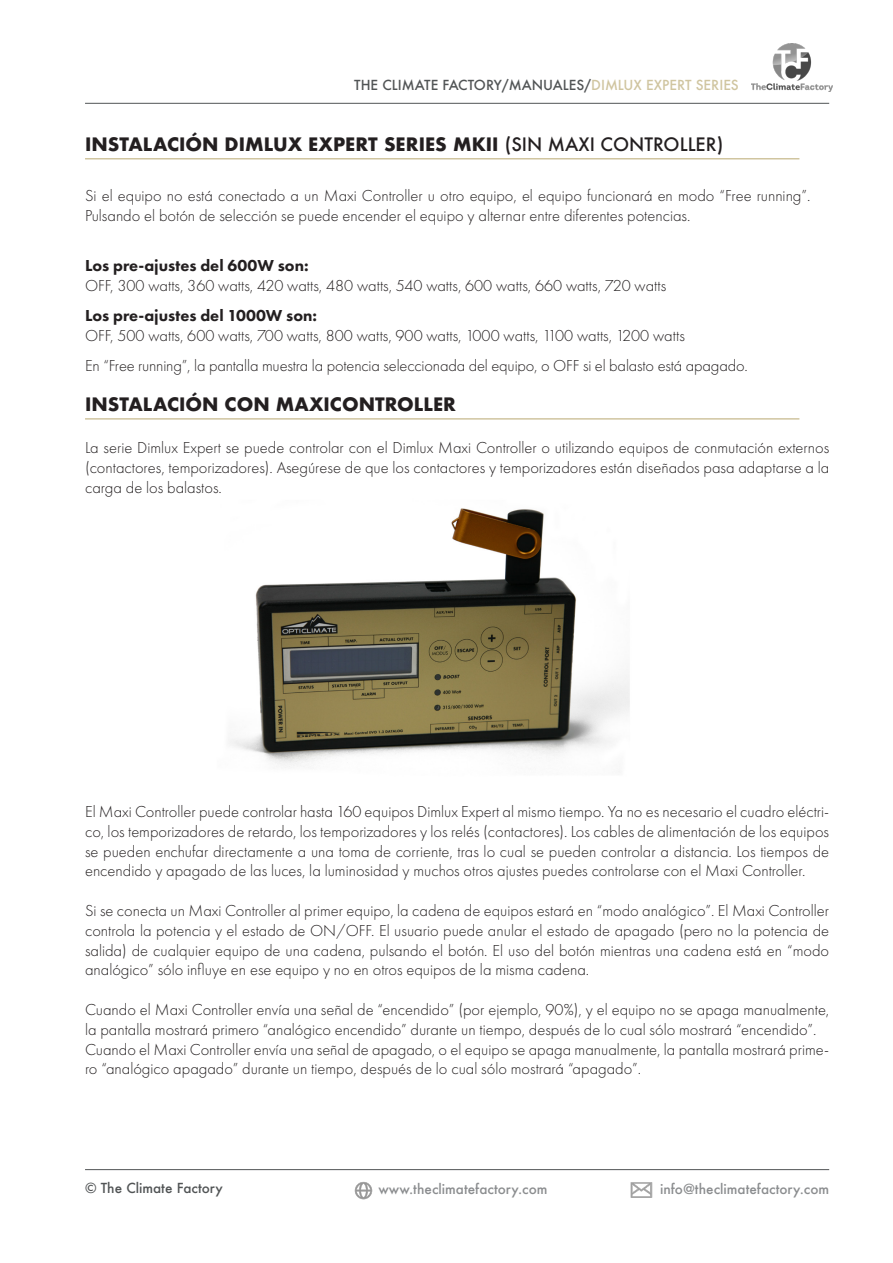
<style>
.page{position:relative;width:893px;height:1263px;background:#fff}
.page>*{position:absolute;margin:0;border:0;box-sizing:border-box;transform-origin:0 0}
.t1{font:700 18px "Futura";color:#231f20}
.t2{font:300 16.5px/19.8px "Futura PT";color:#231f20}
.t3{font:800 16.5px "Futura PT";color:#231f20}
.t4{font:500 13.5px "Futura";color:#515455}
.t5{font:500 13.5px "Futura";color:#8b8d8f}
.s1{color:#d0c5a0}
.s2{font-weight:500}
</style>
<div class="page">
<img style="left:752px;top:44px;width:80px;height:48px">
<hr style="left:85px;top:103px;width:744px;height:1px;background:#515455">
<hr style="left:85px;top:1169px;width:744px;height:1px;background:#515455">
<img style="left:355px;top:1181px;width:18px;height:18px">
<img style="left:631px;top:1182px;width:21px;height:16px">
<img style="left:229px;top:508px;width:401px;height:260px">
<hr style="left:85px;top:158px;width:714px;height:1px;background:#d0c5a0">
<hr style="left:85px;top:418px;width:714px;height:2px;background:#d0c5a0">
<p class="t4" style="left:354px;top:76px;width:386px">THE CLIMATE FACTORY/MANUALES/<span class="s1">DIMLUX EXPERT SERIES</span></p>
<p class="t1" style="left:85px;top:131px;width:640px">INSTALACIÓN DIMLUX EXPERT SERIES MKII <span class="s2">(SIN MAXI CONTROLLER)</span></p>
<p class="t2" style="left:85px;top:186px;width:727px">Si el equipo no está conectado a un Maxi Controller u otro equipo, el equipo funcionará en modo “Free running”.<br>Pulsando el botón de selección se puede encender el equipo y alternar entre diferentes potencias.</p>
<p class="t3" style="left:85px;top:255px;width:225px">Los pre-ajustes del 600W son:</p>
<p class="t2" style="left:85px;top:275px;width:583px">OFF, 300 watts, 360 watts, 420 watts, 480 watts, 540 watts, 600 watts, 660 watts, 720 watts</p>
<p class="t3" style="left:85px;top:305px;width:234px">Los pre-ajustes del 1000W son:</p>
<p class="t2" style="left:85px;top:325px;width:601px">OFF, 500 watts, 600 watts, 700 watts, 800 watts, 900 watts, 1000 watts, 1100 watts, 1200 watts</p>
<p class="t2" style="left:85px;top:355px;width:664px">En “Free running”, la pantalla muestra la potencia seleccionada del equipo, o OFF si el balasto está apagado.</p>
<p class="t1" style="left:85px;top:391px;width:372px">INSTALACIÓN CON MAXICONTROLLER</p>
<p class="t2" style="left:85px;top:438px;width:746px;text-align:justify">La serie Dimlux Expert se puede controlar con el Dimlux Maxi Controller o utilizando equipos de conmutación externos (contactores, temporizadores). Asegúrese de que los contactores y temporizadores están diseñados pasa adaptarse a la carga de los balastos.</p>
<p class="t2" style="left:85px;top:802px;width:746px;text-align:justify">El Maxi Controller puede controlar hasta 160 equipos Dimlux Expert al mismo tiempo. Ya no es necesario el cuadro eléctri&shy;co, los temporizadores de retardo, los temporizadores y los relés (contactores). Los cables de alimentación de los equipos se pueden enchufar directamente a una toma de corriente, tras lo cual se pueden controlar a distancia. Los tiempos de encendido y apagado de las luces, la luminosidad y muchos otros ajustes puedes controlarse con el Maxi Controller.</p>
<p class="t2" style="left:85px;top:901px;width:746px;text-align:justify">Si se conecta un Maxi Controller al primer equipo, la cadena de equipos estará en “modo analógico”. El Maxi Controller controla la potencia y el estado de ON/OFF. El usuario puede anular el estado de apagado (pero no la potencia de salida) de cualquier equipo de una cadena, pulsando el botón. El uso del botón mientras una cadena está en “modo analógico” sólo influye en ese equipo y no en otros equipos de la misma cadena.</p>
<p class="t2" style="left:85px;top:1000px;width:746px">Cuando el Maxi Controller envía una señal de “encendido” (por ejemplo, 90%), y el equipo no se apaga manualmente, la pantalla mostrará primero “analógico encendido” durante un tiempo, después de lo cual sólo mostrará “encendido”.</p>
<p class="t2" style="left:85px;top:1039px;width:746px">Cuando el Maxi Controller envía una señal de apagado, o el equipo se apaga manualmente, la pantalla mostrará prime&shy;ro “analógico apagado” durante un tiempo, después de lo cual sólo mostrará “apagado”.</p>
<p class="t4" style="left:85px;top:1179px;width:139px">© The Climate Factory</p>
<p class="t5" style="left:378px;top:1180px;width:171px">www.theclimatefactory.com</p>
<p class="t5" style="left:660px;top:1180px;width:171px">info@theclimatefactory.com</p>
</div>
